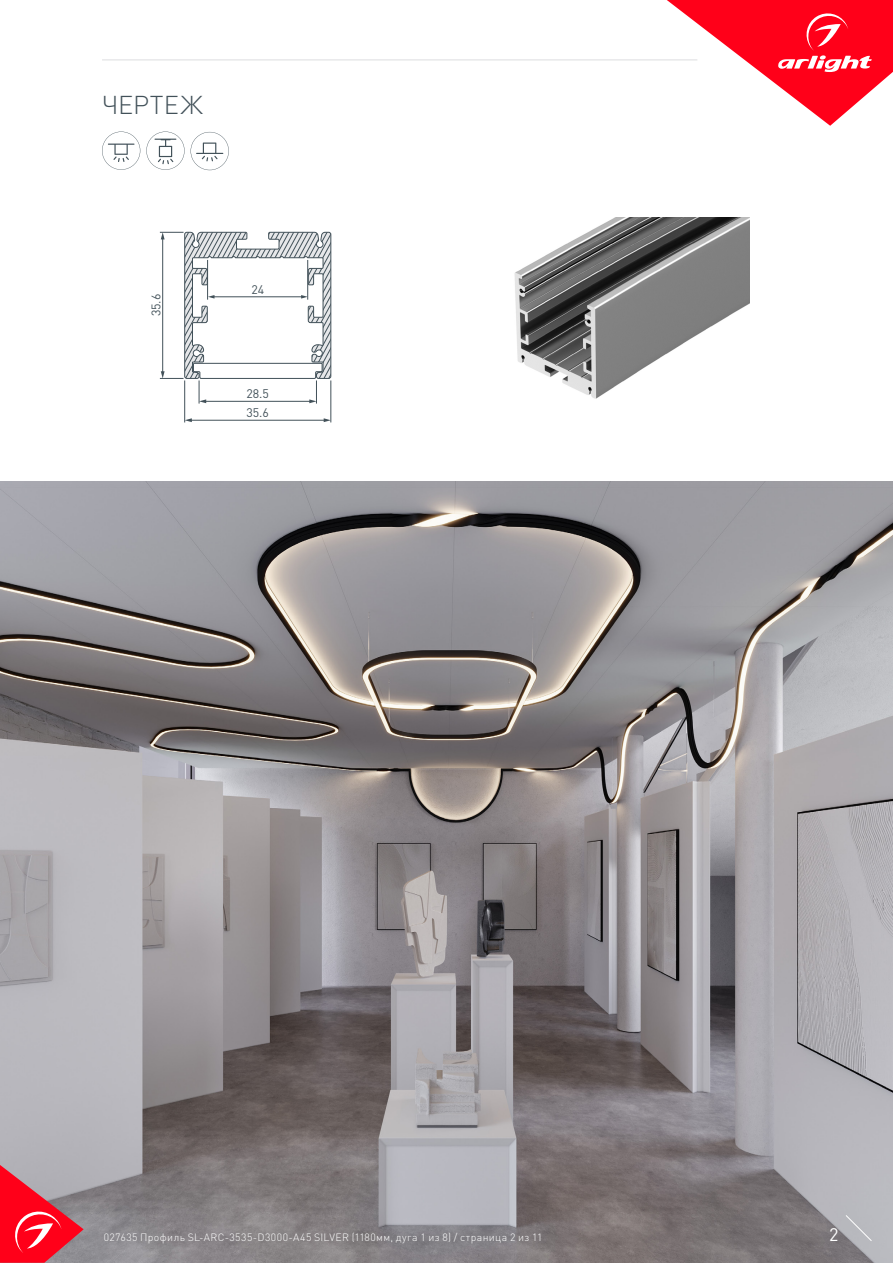
<style>
.page{position:relative;width:893px;height:1263px;background:#fff}
.page>*{position:absolute;margin:0;border:0;box-sizing:border-box;transform-origin:0 0}
.t1{font:300 25.5px "DIN Pro";letter-spacing:.01em;color:#425159}
.t2{font:18px "DIN Pro";color:#fff}
.t3{font:12.3px "DIN Pro";color:#425159}
.t4{font:300 10.5px "DIN Pro";letter-spacing:.04em;color:#fff}
</style>
<div class="page">
<img style="left:0;top:481px;width:893px;height:782px">
<svg style="left:0;top:1165px;width:84px;height:98px;background:#d84c5c"></svg>
<svg style="left:845px;top:1215px;width:27px;height:26px"></svg>
<svg style="left:667px;top:0;width:226px;height:126px"></svg>
<hr style="left:102px;top:60px;width:595px;height:1px;background:#dcdddf">
<img style="left:514px;top:218px;width:236px;height:181px">
<hr style="left:331px;top:380px;width:1px;height:42px;background:#425159">
<hr style="left:184px;top:380px;width:1px;height:42px;background:#425159">
<hr style="left:191px;top:420px;width:134px;height:1px;background:#425159">
<svg style="left:324px;top:418px;width:7px;height:4px"></svg>
<svg style="left:185px;top:418px;width:7px;height:4px"></svg>
<svg style="left:160px;top:231px;width:172px;height:173px"></svg>
<hr style="left:307px;top:260px;width:1px;height:40px;background:#425159">
<hr style="left:207px;top:260px;width:1px;height:40px;background:#425159">
<svg style="left:102px;top:132px;width:38px;height:38px"></svg>
<svg style="left:146px;top:132px;width:39px;height:38px"></svg>
<svg style="left:191px;top:132px;width:38px;height:38px"></svg>
<p class="t1" style="left:102px;top:87px;width:102px">ЧЕРТЕЖ</p>
<p class="t3" style="left:148px;top:316px;width:24px;rotate:-90deg">35.6</p>
<p class="t3" style="left:251px;top:281px;width:14px">24</p>
<p class="t3" style="left:246px;top:386px;width:24px">28.5</p>
<p class="t3" style="left:246px;top:405px;width:24px">35.6</p>
<p class="t4" style="left:104px;top:1230px;width:440px">027635 Профиль SL-ARC-3535-D3000-A45 SILVER (1180мм, дуга 1 из 8) / страница 2 из 11</p>
<p class="t2" style="left:829px;top:1222px;width:11px">2</p>
</div>
